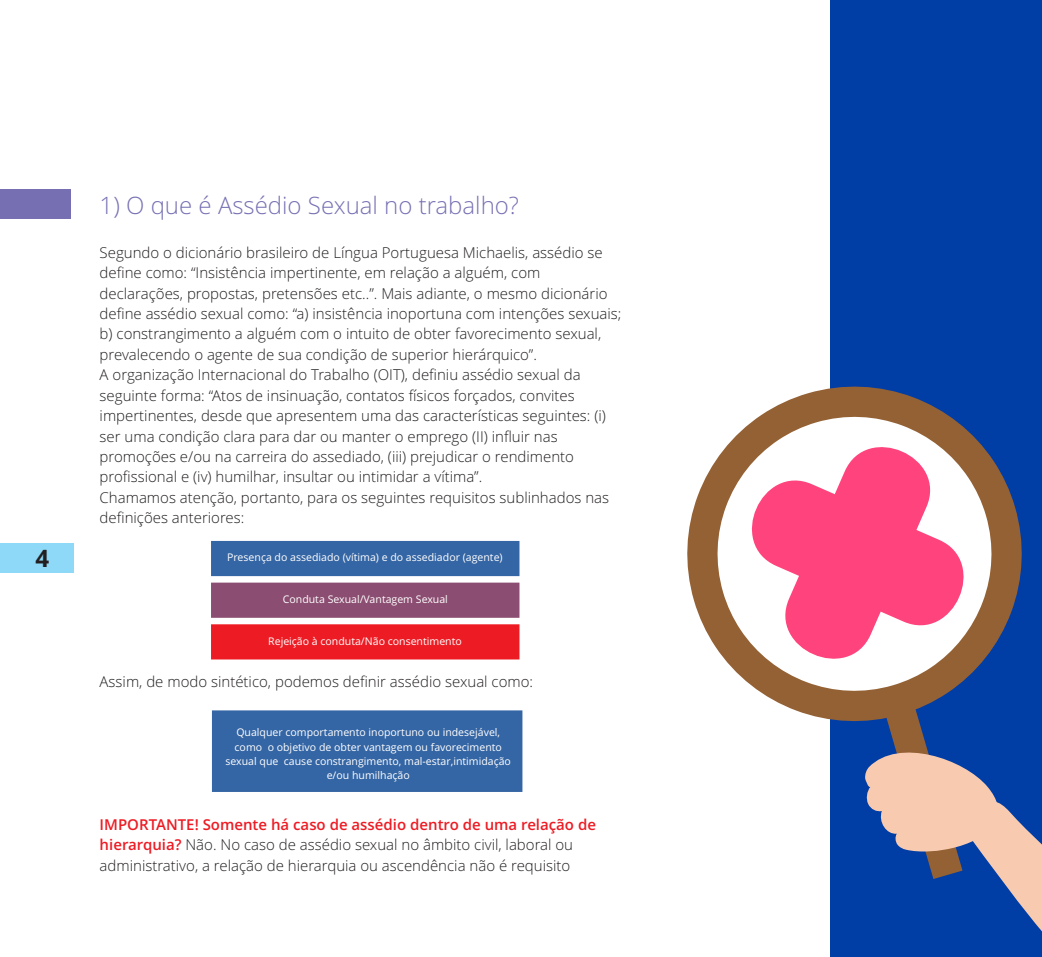
<style>
.page{position:relative;width:1042px;height:957px;background:#fff}
.page>*{position:absolute;margin:0;border:0;box-sizing:border-box;transform-origin:0 0}
.t1{font:300 24px "Open Sans";color:#7670b3}
.t2{font:700 24px "Open Sans";color:#231f20}
.t3{font:300 15px/20.4px "Open Sans";color:#231f20}
.t4{font:10.5px/14.4px "Open Sans";color:#fff;text-align:center}
.s1{font-weight:600;color:#ed1c24}
</style>
<div class="page">
<div style="left:211px;top:541px;width:308px;height:35px;background:#3465a4"></div>
<div style="left:211px;top:582px;width:308px;height:36px;background:#8b4d71"></div>
<div style="left:211px;top:624px;width:308px;height:35px;background:#ed1c24"></div>
<div style="left:212px;top:710px;width:310px;height:82px;background:#3465a4"></div>
<div style="left:830px;top:0;width:212px;height:957px;background:#003da5"></div>
<div style="left:0;top:189px;width:71px;height:30px;background:#7670b3"></div>
<div style="left:0;top:543px;width:74px;height:30px;background:#8ed8f8"></div>
<svg style="left:687px;top:386px;width:335px;height:336px"></svg>
<svg style="left:726px;top:421px;width:263px;height:263px"></svg>
<svg style="left:865px;top:651px;width:177px;height:281px"></svg>
<h1 class="t2" style="left:36px;top:548px;width:15px">4</h1>
<h1 class="t1" style="left:100px;top:196px;width:421px">1) O que é Assédio Sexual no trabalho?</h1>
<p class="t3" style="left:100px;top:243px;width:523px">Segundo o dicionário brasileiro de Língua Portuguesa Michaelis, assédio se define como: “Insistência impertinente, em relação a alguém, com declarações, propostas, pretensões etc..”. Mais adiante, o mesmo dicionário define assédio sexual como: “a) insistência inoportuna com intenções sexuais; b) constrangimento a alguém com o intuito de obter favorecimento sexual, prevalecendo o agente de sua condição de superior hierárquico”.</p>
<p class="t3" style="left:100px;top:366px;width:508px">A organização Internacional do Trabalho (OIT), definiu assédio sexual da seguinte forma: “Atos de insinuação, contatos físicos forçados, convites impertinentes, desde que apresentem uma das características seguintes: (i) ser uma condição clara para dar ou manter o emprego (II) influir nas promoções e/ou na carreira do assediado, (iii) prejudicar o rendimento profissional e (iv) humilhar, insultar ou intimidar a vítima”.</p>
<p class="t3" style="left:100px;top:489px;width:511px">Chamamos atenção, portanto, para os seguintes requisitos sublinhados nas definições anteriores:</p>
<p class="t4" style="left:227px;top:551px;width:277px">Presença do assediado (vítima) e do assediador (agente)</p>
<p class="t4" style="left:283px;top:593px;width:167px">Conduta Sexual/Vantagem Sexual</p>
<p class="t4" style="left:268px;top:635px;width:195px">Rejeição à conduta/Não consentimento</p>
<p class="t3" style="left:100px;top:672px;width:435px">Assim, de modo sintético, podemos definir assédio sexual como:</p>
<p class="t4" style="left:225px;top:726px;width:287px">Qualquer comportamento inoportuno ou indesejável, como o objetivo de obter vantagem ou favorecimento sexual que cause constrangimento, mal-estar,intimidação e/ou humilhação</p>
<p class="t3" style="left:100px;top:815px;width:498px"><span class="s1">IMPORTANTE! Somente há caso de assédio dentro de uma relação de hierarquia?</span> Não. No caso de assédio sexual no âmbito civil, laboral ou administrativo, a relação de hierarquia ou ascendência não é requisito</p>
</div>
